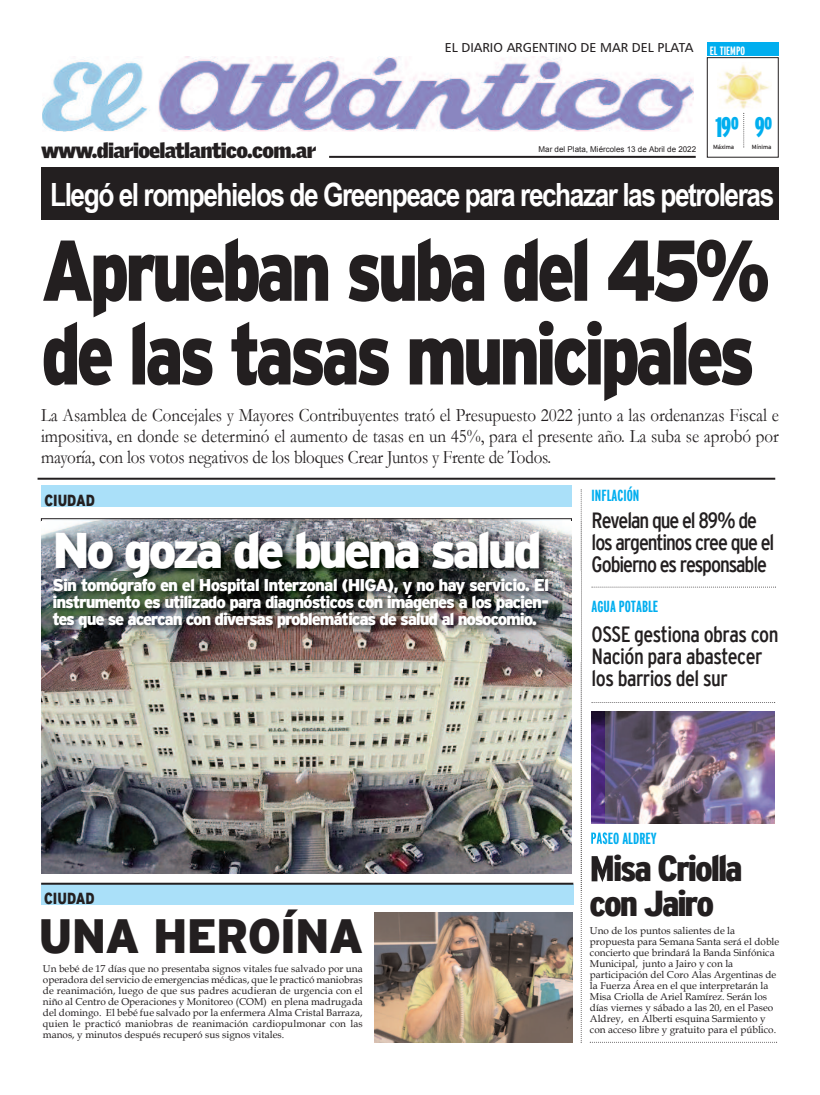
<style>
.page{position:relative;width:820px;height:1095px;background:#fff}
.page>*{position:absolute;margin:0;border:0;box-sizing:border-box;transform-origin:0 0}
.t1{font:900 86px/83.6px "Interstate";letter-spacing:-.065em;color:#231f20;scale:.81 1}
.t2{font:900 50px "Interstate";letter-spacing:-.07em;color:#fff}
.t3{font:900 48px "Interstate";letter-spacing:-.02em;color:#231f20;scale:.95 1}
.t4{font:900 condensed 36px/35px "Interstate";letter-spacing:-.055em;color:#231f20;scale:1.07 1}
.t5{font:700 32px "Arial Narrow";letter-spacing:-.045em;color:#fff}
.t6{font:900 extra-condensed 28px "Interstate";color:#00aeef}
.t7{font:condensed 22px/22px "Interstate";letter-spacing:-.05em;color:#231f20}
.t8{font:condensed 22px/22px "Interstate";letter-spacing:-.025em;color:#231f20}
.t9{font:900 21px "Griffith Gothic";letter-spacing:-.03em;color:#231f20}
.t10{font:19px/21px "Garamond";letter-spacing:-.015em;color:#231f20;text-align:justify;scale:.9 1}
.t11{font:900 17px/17px "Interstate";letter-spacing:-.07em;color:#fff;text-align:justify}
.t12{font:700 extra-condensed 16px "Interstate";color:#00aeef}
.t13{font:900 16px "Interstate";color:#231f20;scale:.8 1}
.t14{font:13px "Humanist 777 BT Roman B";color:#231f20}
.t15{font:700 extra-condensed 12px "Interstate";color:#fff}
.t16{font:10px/11px "Book Antiqua";color:#231f20}
.t17{font:8px "Arial";color:#231f20}
.t18{font:6px "Interstate";letter-spacing:-.005em;color:#231f20}
</style>
<div class="page">
<svg style="left:580px;top:489px;width:1px;height:552px"></svg>
<hr style="left:38px;top:477px;width:737px;height:2px;background:#231f20">
<div style="left:41px;top:485px;width:530px;height:22px;background:#aae0f9"></div>
<img style="left:604px;top:711px;width:170px;height:112px">
<img style="left:40px;top:521px;width:564px;height:370px">
<img style="left:42px;top:661px;width:529px;height:212px">
<img style="left:42px;top:521px;width:529px;height:50px">
<img style="left:580px;top:521px;width:1px;height:30px">
<img style="left:591px;top:711px;width:13px;height:112px">
<svg style="left:591px;top:832px;width:13px;height:11px"></svg>
<img style="left:591px;top:855px;width:13px;height:26px">
<img style="left:42px;top:56px;width:651px;height:75px">
<hr style="left:329px;top:156px;width:366px;height:2px;background:#231f20">
<div style="left:706px;top:57px;width:72px;height:100px;border:1px solid #231f20"></div>
<div style="left:706px;top:43px;width:72px;height:13px;background:#00aeef"></div>
<svg style="left:743px;top:113px;width:1px;height:34px"></svg>
<img style="left:717px;top:65px;width:54px;height:44px">
<img style="left:40px;top:571px;width:540px;height:90px">
<img style="left:132px;top:571px;width:16px;height:7px">
<div style="left:41px;top:168px;width:737px;height:52px;background:#231f20"></div>
<svg style="left:590px;top:1041px;width:185px;height:1px"></svg>
<div style="left:41px;top:883px;width:532px;height:21px;background:#aae0f9"></div>
<hr style="left:41px;top:882px;width:532px;height:2px;background:#231f20">
<svg style="left:591px;top:586px;width:183px;height:1px"></svg>
<svg style="left:591px;top:702px;width:183px;height:1px"></svg>
<img style="left:374px;top:912px;width:197px;height:130px">
<h3 class="t14" style="left:444px;top:40px;width:250px">EL DIARIO ARGENTINO DE MAR DEL PLATA</h3>
<p class="t15" style="left:709px;top:44px;width:37px">EL TIEMPO</p>
<h3 class="t6" style="left:715px;top:111px;width:59px">19º 9º</h3>
<h3 class="t9" style="left:41px;top:139px;width:276px">www.diarioelatlantico.com.ar</h3>
<p class="t18" style="left:712px;top:143px;width:23px">Máxima</p>
<p class="t18" style="left:751px;top:143px;width:21px">Mínima</p>
<p class="t17" style="left:538px;top:145px;width:159px">Mar del Plata, Miércoles 13 de Abril de 2022</p>
<h3 class="t5" style="left:50px;top:176px;width:725px">Llegó el rompehielos de Greenpeace para rechazar las petroleras</h3>
<h1 class="t1" style="left:41px;top:228px;width:901px">Aprueban suba del 45% de las tasas municipales</h1>
<p class="t10" style="left:41px;top:404px;width:820px">La Asamblea de Concejales y Mayores Contribuyentes trató el Presupuesto 2022 junto a las ordenanzas Fiscal e impositiva, en donde se determinó el aumento de tasas en un 45%, para el presente año. La suba se aprobó por mayoría, con los votos negativos de los bloques Crear Juntos y Frente de Todos.</p>
<h3 class="t13" style="left:44px;top:490px;width:65px">CIUDAD</h3>
<h2 class="t2" style="left:52px;top:522px;width:490px">No goza de buena salud</h2>
<h3 class="t11" style="left:52px;top:576px;width:498px">Sin tomógrafo en el Hospital Interzonal (HIGA), y no hay servicio. El instrumento es utilizado para diagnósticos con imágenes a los pacien&shy;tes que se acercan con diversas problemáticas de salud al nosocomio.</h3>
<h3 class="t12" style="left:591px;top:486px;width:49px">INFLACIÓN</h3>
<h3 class="t7" style="left:591px;top:509px;width:184px">Revelan que el 89% de los argentinos cree que el<br>Gobierno es responsable</h3>
<h3 class="t12" style="left:591px;top:597px;width:68px">AGUA POTABLE</h3>
<h3 class="t8" style="left:591px;top:623px;width:188px">OSSE gestiona obras con<br>Nación para abastecer los barrios del sur</h3>
<h3 class="t13" style="left:44px;top:889px;width:65px">CIUDAD</h3>
<h3 class="t3" style="left:39px;top:908px;width:343px">UNA HEROÍNA</h3>
<p class="t16" style="left:43px;top:962px;width:321px;text-align:justify">Un bebé de 17 días que no presentaba signos vitales fue salvado por una operadora del servicio de emergencias médicas, que le practicó maniobras de reanimación, luego de que sus padres acudieran de urgencia con el niño al Centro de Operaciones y Monitoreo (COM) en plena madrugada del domingo. El bebé fue salvado por la enfermera Alma Cristal Barraza, quien le practicó maniobras de reanimación cardiopulmonar con las manos, y minutos después recuperó sus signos vitales.</p>
<h3 class="t12" style="left:590px;top:829px;width:68px">PASEO ALDREY</h3>
<h3 class="t4" style="left:589px;top:850px;width:144px">Misa Criolla con Jairo</h3>
<p class="t16" style="left:589px;top:924px;width:191px">Uno de los puntos salientes de la propuesta para Semana Santa será el doble concierto que brindará la Banda Sinfónica Municipal, junto a Jairo y con la participación del Coro Alas Argentinas de la Fuerza Área en el que interpretarán la Misa Criolla de Ariel Ramírez. Serán los días viernes y sábado a las 20, en el Paseo Aldrey, en Alberti esquina Sarmiento y con acceso libre y gratuito para el público.</p>
</div>
